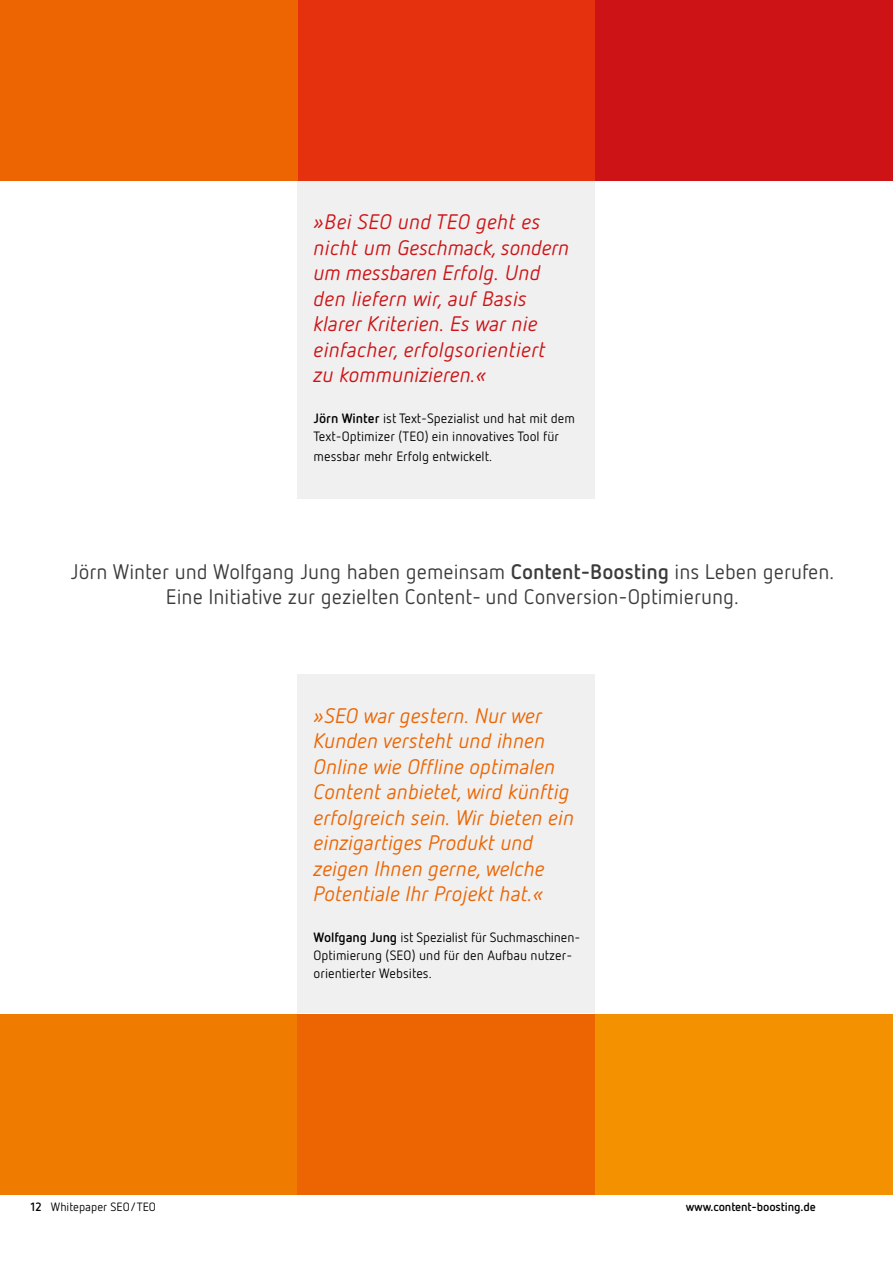
<style>
.page{position:relative;width:893px;height:1263px;background:#fff}
.page>*{position:absolute;margin:0;border:0;box-sizing:border-box;transform-origin:0 0}
.t1{font:italic 21px/25.5px "Netto OT";color:#ec6502}
.t2{font:italic 21px/25.5px "Netto OT";letter-spacing:.005em;color:#cd1316}
.t3{font:21px/25.5px "Netto OT";color:#3b3b3a;text-align:center}
.t4{font:13.5px/18px "Netto OT";color:#000}
.t5{font:700 12px "Netto Pro";letter-spacing:-.01em;color:#000}
.t6{font:12px "Netto OT";color:#000}
.s1{font-family:"Netto Pro";font-weight:700}
</style>
<div class="page">
<div style="left:298px;top:180px;width:297px;height:319px;background:#f0f0f0"></div>
<div style="left:0;top:0;width:298px;height:180px;background:#ec6502"></div>
<div style="left:298px;top:0;width:297px;height:180px;background:#e6310e"></div>
<div style="left:595px;top:0;width:298px;height:180px;background:#cd1316"></div>
<div style="left:297px;top:674px;width:298px;height:339px;background:#f0f0f0"></div>
<div style="left:0;top:1015px;width:298px;height:180px;background:#ef7c00"></div>
<div style="left:298px;top:1015px;width:297px;height:180px;background:#ec6502"></div>
<div style="left:595px;top:1015px;width:298px;height:180px;background:#f39100"></div>
<h1 class="t2" style="left:314px;top:209px;width:257px">»Bei SEO und TEO geht es nicht um Geschmack, sondern um messbaren Erfolg. Und den liefern wir, auf Basis klarer Kriterien. Es war nie einfacher, erfolgsorientiert zu kommunizieren.«</h1>
<p class="t4" style="left:314px;top:409px;width:263px"><span class="s1">Jörn Winter</span> ist Text-Spezialist und hat mit dem<br>Text-Optimizer (TEO) ein innovatives Tool für</p>
<p class="t4" style="left:314px;top:447px;width:180px">messbar mehr Erfolg entwickelt.</p>
<h1 class="t3" style="left:71px;top:558px;width:765px">Jörn Winter und Wolfgang Jung haben gemeinsam <span class="s1">Content-Boosting</span> ins Leben gerufen.<br>Eine Initiative zur gezielten Content- und Conversion-Optimierung.</h1>
<h1 class="t1" style="left:314px;top:702px;width:262px">»SEO war gestern. Nur wer<br>Kunden versteht und ihnen<br>Online wie Offline optimalen<br>Content anbietet, wird künftig erfolgreich sein. Wir bieten ein einzigartiges Produkt und zeigen Ihnen gerne, welche<br>Potentiale Ihr Projekt hat.«</h1>
<p class="t4" style="left:314px;top:928px;width:268px"><span class="s1">Wolfgang Jung</span> ist Spezialist für Suchmaschinen-<br>Optimierung (SEO) und für den Aufbau nutzer&shy;orientierter Websites.</p>
<p class="t6" style="left:31px;top:1199px;width:127px"><span class="s1">12</span> Whitepaper SEO/TEO</p>
<p class="t5" style="left:686px;top:1198px;width:132px">www.content-boosting.de</p>
</div>
